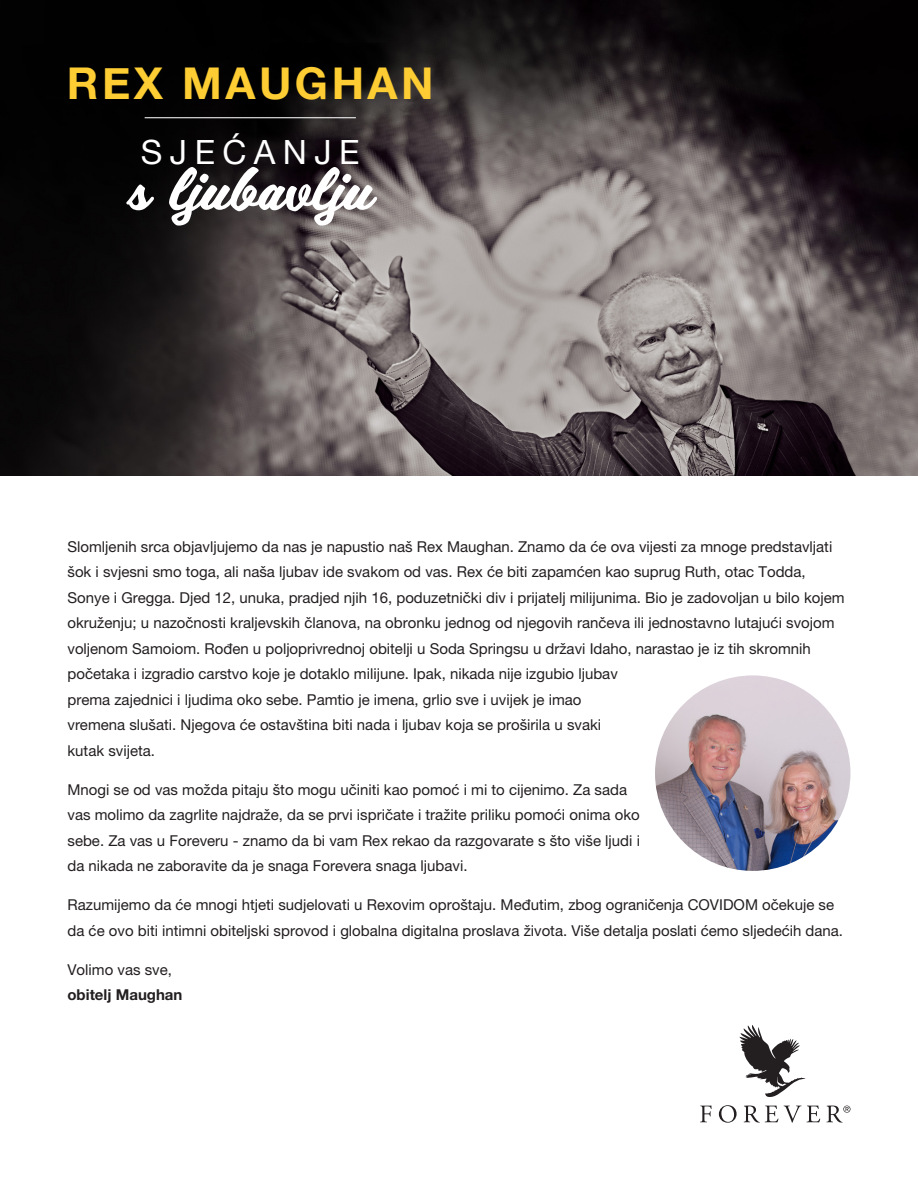
<style>
.page{position:relative;width:918px;height:1188px;background:#fff}
.page>*{position:absolute;margin:0;border:0;box-sizing:border-box;transform-origin:0 0}
.t1{font:64.5px "Scriptorama Tradeshow JF";letter-spacing:-.01em;color:#fff}
.t2{font:700 43.8px "Helvetica Neue";letter-spacing:.08em;color:#fecd33}
.t3{font:33.3px "Helvetica Neue";letter-spacing:.22em;color:#fff}
.t4{font:15px/25.5px "Helvetica Neue LT Pro";color:#231f20}
.t5{font:700 15px "Helvetica Neue LT Std";color:#231f20}
</style>
<div class="page">
<img style="left:0;top:0;width:918px;height:475px">
<svg style="left:700px;top:1106px;width:12px;height:16px"></svg>
<svg style="left:719px;top:1105px;width:18px;height:18px"></svg>
<svg style="left:744px;top:1106px;width:34px;height:17px"></svg>
<svg style="left:784px;top:1106px;width:36px;height:17px"></svg>
<svg style="left:826px;top:1106px;width:25px;height:17px"></svg>
<svg style="left:739px;top:1025px;width:67px;height:72px"></svg>
<hr style="left:145px;top:117px;width:211px;height:1px;background:#fff">
<img style="left:655px;top:675px;width:195px;height:196px;border-radius:98px">
<p class="t2" style="left:67px;top:49px;width:368px">REX MAUGHAN</p>
<p class="t3" style="left:141px;top:128px;width:220px">SJEĆANJE</p>
<p class="t1" style="left:128px;top:141px;width:245px">s ljubavlju</p>
<p class="t4" style="left:68px;top:534px;width:779px">Slomljenih srca objavljujemo da nas je napustio naš Rex Maughan. Znamo da će ova vijesti za mnoge predstavljati šok i svjesni smo toga, ali naša ljubav ide svakom od vas. Rex će biti zapamćen kao suprug Ruth, otac Todda, Sonye i Gregga. Djed 12, unuka, pradjed njih 16, poduzetnički div i prijatelj milijunima. Bio je zadovoljan u bilo kojem okruženju; u nazočnosti kraljevskih članova, na obronku jednog od njegovih rančeva ili jednostavno lutajući svojom voljenom Samoiom. Rođen u poljoprivrednoj obitelji u Soda Springsu u državi Idaho, narastao je iz tih skromnih početaka i izgradio carstvo koje je dotaklo milijune. Ipak, nikada nije izgubio ljubav<br>prema zajednici i ljudima oko sebe. Pamtio je imena, grlio sve i uvijek je imao<br>vremena slušati. Njegova će ostavština biti nada i ljubav koja se proširila u svaki<br>kutak svijeta.</p>
<p class="t4" style="left:68px;top:777px;width:574px">Mnogi se od vas možda pitaju što mogu učiniti kao pomoć i mi to cijenimo. Za sada vas molimo da zagrlite najdraže, da se prvi ispričate i tražite priliku pomoći onima oko sebe. Za vas u Foreveru - znamo da bi vam Rex rekao da razgovarate s što više ljudi i da nikada ne zaboravite da je snaga Forevera snaga ljubavi.</p>
<p class="t4" style="left:68px;top:892px;width:777px">Razumijemo da će mnogi htjeti sudjelovati u Rexovim oproštaju. Međutim, zbog ograničenja COVIDOM očekuje se da će ovo biti intimni obiteljski sprovod i globalna digitalna proslava života. Više detalja poslati ćemo sljedećih dana.</p>
<p class="t4" style="left:68px;top:957px;width:106px">Volimo vas sve,</p>
<p class="t5" style="left:68px;top:986px;width:116px">obitelj Maughan</p>
</div>
